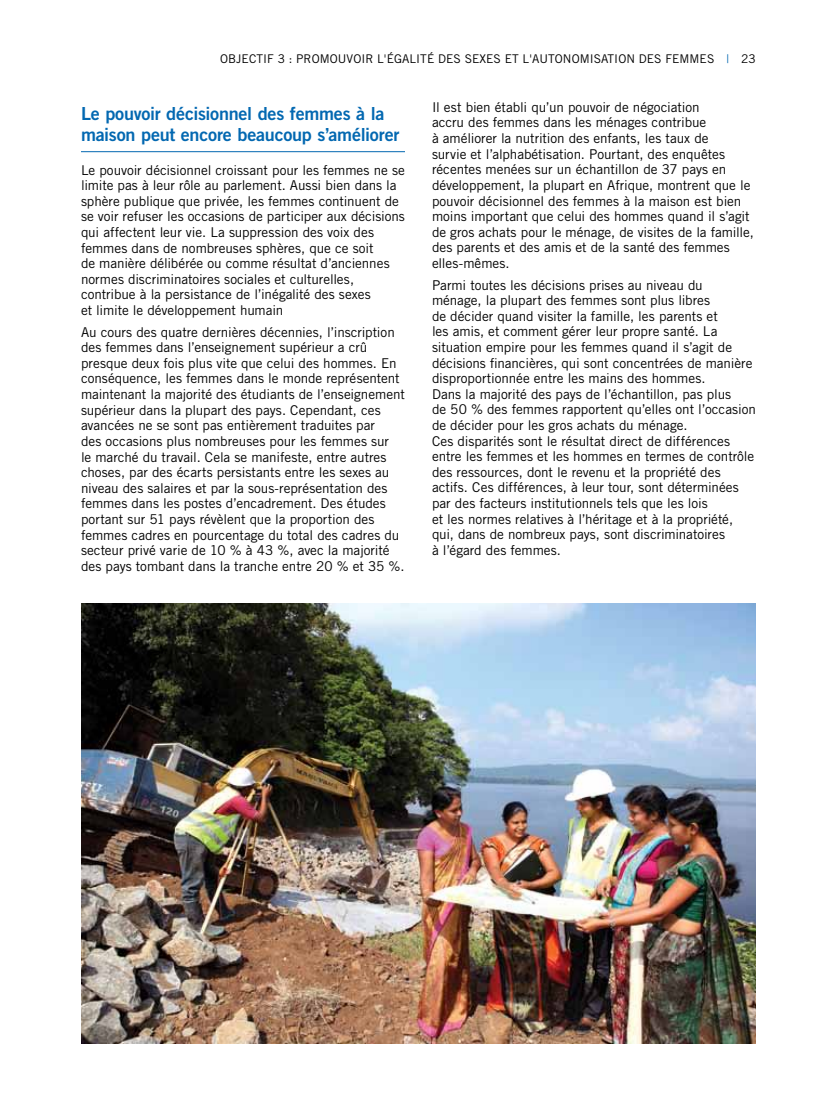
<style>
.page{position:relative;width:837px;height:1107px;background:#fff}
.page>*{position:absolute;margin:0;border:0;box-sizing:border-box;transform-origin:0 0}
.t1{font:18px/21px "Trade Gothic LT Std Bd 2";letter-spacing:-.01em;color:#0368b1}
.t2{font:13.5px/15.6px "Trade Gothic LT Std";letter-spacing:-.005em;color:#000}
.t3{font:12px "Trade Gothic LT Std";letter-spacing:.005em;color:#000}
.s1{color:#0368b1}
</style>
<div class="page">
<hr style="left:81px;top:151px;width:324px;height:1px;background:#0368b1">
<img style="left:81px;top:603px;width:675px;height:440px">
<p class="t3" style="left:220px;top:51px;width:537px">objectif 3 : promouvoir l'égalité des sexes et l'autonomisation des femmes <span class="s1">|</span> 23</p>
<h1 class="t1" style="left:81px;top:103px;width:320px">Le pouvoir décisionnel des femmes à la maison peut encore beaucoup s’améliorer</h1>
<p class="t2" style="left:81px;top:162px;width:325px">Le pouvoir décisionnel croissant pour les femmes ne se limite pas à leur rôle au parlement. Aussi bien dans la sphère publique que privée, les femmes continuent de se voir refuser les occasions de participer aux décisions qui affectent leur vie. La suppression des voix des femmes dans de nombreuses sphères, que ce soit<br>de manière délibérée ou comme résultat d’anciennes normes discriminatoires sociales et culturelles, contribue à la persistance de l’inégalité des sexes<br>et limite le développement humain</p>
<p class="t2" style="left:81px;top:324px;width:325px">Au cours des quatre dernières décennies, l’inscription des femmes dans l’enseignement supérieur a crû presque deux fois plus vite que celui des hommes. En conséquence, les femmes dans le monde représentent maintenant la majorité des étudiants de l’enseignement supérieur dans la plupart des pays. Cependant, ces avancées ne se sont pas entièrement traduites par<br>des occasions plus nombreuses pour les femmes sur<br>le marché du travail. Cela se manifeste, entre autres choses, par des écarts persistants entre les sexes au niveau des salaires et par la sous-représentation des femmes dans les postes d’encadrement. Des études portant sur 51 pays révèlent que la proportion des femmes cadres en pourcentage du total des cadres du secteur privé varie de 10 % à 43 %, avec la majorité des pays tombant dans la tranche entre 20 % et 35 %.</p>
<p class="t2" style="left:432px;top:99px;width:324px">I l est bien établi qu’un pouvoir de négociation<br>accru des femmes dans les ménages contribue<br>à améliorer la nutrition des enfants, les taux de<br>survie et l’alphabétisation. Pourtant, des enquêtes récentes menées sur un échantillon de 37 pays en développement, la plupart en Afrique, montrent que le pouvoir décisionnel des femmes à la maison est bien moins important que celui des hommes quand il s’agit de gros achats pour le ménage, de visites de la famille, des parents et des amis et de la santé des femmes elles-mêmes.</p>
<p class="t2" style="left:432px;top:277px;width:325px">Parmi toutes les décisions prises au niveau du<br>ménage, la plupart des femmes sont plus libres<br>de décider quand visiter la famille, les parents et<br>les amis, et comment gérer leur propre santé. La situation empire pour les femmes quand il s’agit de décisions financières, qui sont concentrées de manière disproportionnée entre les mains des hommes.<br>Dans la majorité des pays de l’échantillon, pas plus<br>de 50 % des femmes rapportent qu’elles ont l’occasion de décider pour les gros achats du ménage.<br>Ces disparités sont le résultat direct de différences entre les femmes et les hommes en termes de contrôle des ressources, dont le revenu et la propriété des actifs. Ces différences, à leur tour, sont déterminées par des facteurs institutionnels tels que les lois<br>et les normes relatives à l’héritage et à la propriété, qui, dans de nombreux pays, sont discriminatoires<br>à l’égard des femmes.</p>
</div>
